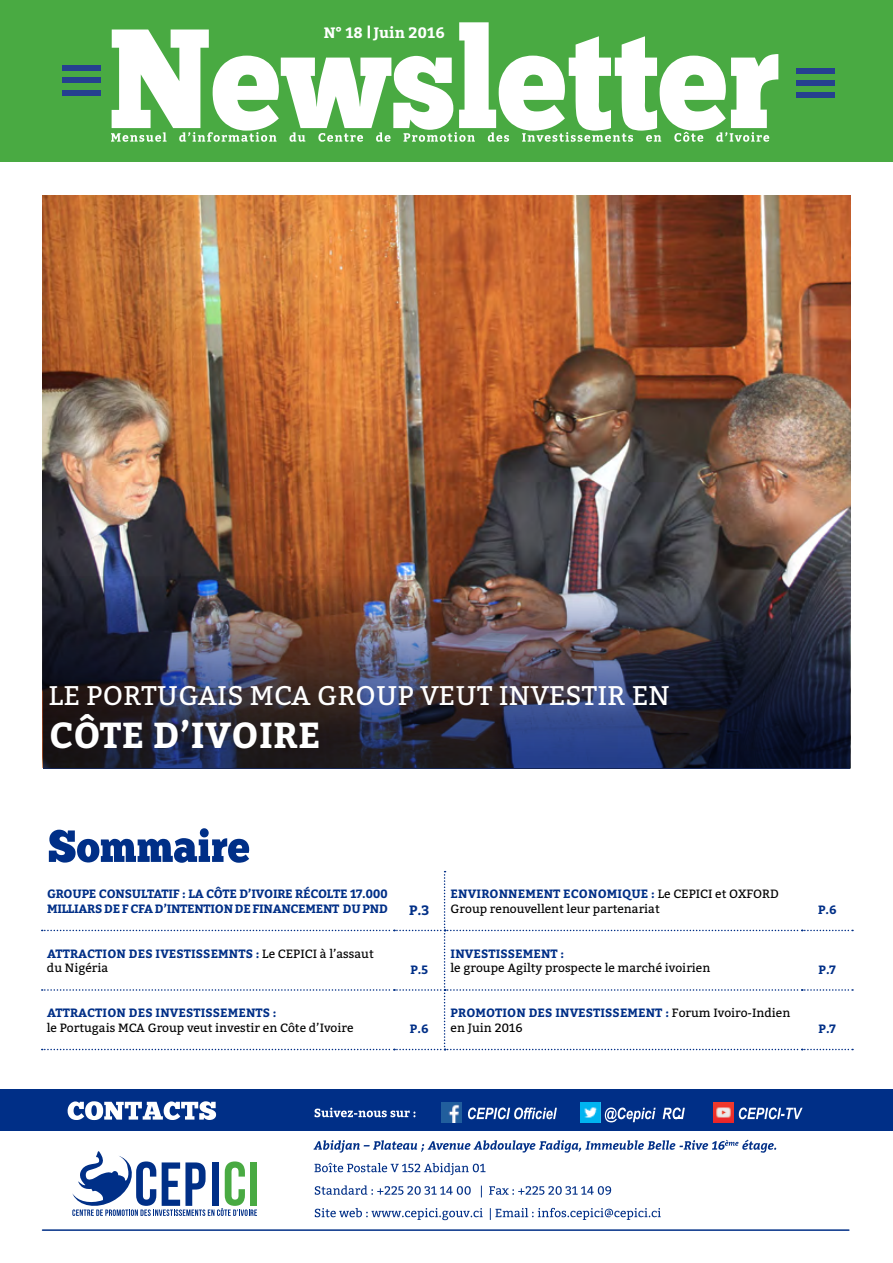
<style>
.page{position:relative;width:893px;height:1263px;background:#fff}
.page>*{position:absolute;margin:0;border:0;box-sizing:border-box;transform-origin:0 0}
.t1{font:700 36px "Bitter";letter-spacing:.01em;color:#fff}
.t2{font:27px "Bitter";letter-spacing:.01em;color:#fff}
.t3{font:700 15px "Bitter";color:#fff}
.t4{font:700 13.5px "Bitter";color:#002f87}
.t5{font:12px/14.4px "Bitter";color:#000}
.t6{font:700 12px/15px "Bitter";letter-spacing:-.02em;color:#002f87}
.t7{font:700 12px/14.4px "Bitter";letter-spacing:.01em;color:#002f87}
.s1{font-weight:700;color:#002f87}
.s2{font-weight:400;color:#000}
</style>
<div class="page">
<img style="left:43px;top:196px;width:807px;height:572px">
<img style="left:43px;top:576px;width:806px;height:193px">
<div style="left:0;top:0;width:893px;height:162px;background:#49aa42"></div>
<svg style="left:112px;top:22px;width:666px;height:109px"></svg>
<svg style="left:49px;top:828px;width:200px;height:35px"></svg>
<div style="left:0;top:1090px;width:893px;height:41px;background:#002f87"></div>
<svg style="left:468px;top:1107px;width:89px;height:12px"></svg>
<svg style="left:605px;top:1107px;width:51px;height:15px"></svg>
<svg style="left:663px;top:1107px;width:22px;height:12px"></svg>
<svg style="left:739px;top:1107px;width:64px;height:12px"></svg>
<img style="left:441px;top:1102px;width:21px;height:21px">
<img style="left:713px;top:1102px;width:21px;height:21px">
<img style="left:580px;top:1102px;width:21px;height:21px">
<svg style="left:315px;top:1107px;width:100px;height:10px"></svg>
<hr style="left:43px;top:1229px;width:806px;height:2px;background:#002f87">
<svg style="left:315px;top:1208px;width:346px;height:12px"></svg>
<svg style="left:315px;top:1185px;width:296px;height:12px"></svg>
<svg style="left:314px;top:1163px;width:171px;height:12px"></svg>
<svg style="left:313px;top:1139px;width:463px;height:14px"></svg>
<svg style="left:68px;top:1101px;width:148px;height:19px"></svg>
<svg style="left:111px;top:132px;width:658px;height:10px"></svg>
<div style="left:62px;top:66px;width:38px;height:5px;background:#25408f"></div>
<div style="left:797px;top:68px;width:38px;height:5px;background:#25408f"></div>
<div style="left:62px;top:78px;width:38px;height:5px;background:#25408f"></div>
<div style="left:797px;top:80px;width:38px;height:5px;background:#25408f"></div>
<div style="left:62px;top:90px;width:38px;height:5px;background:#25408f"></div>
<div style="left:797px;top:93px;width:38px;height:5px;background:#25408f"></div>
<svg style="left:72px;top:1151px;width:185px;height:65px"></svg>
<svg style="left:368px;top:26px;width:2px;height:12px"></svg>
<svg style="left:42px;top:871px;width:811px;height:179px"></svg>
<p class="t3" style="left:324px;top:21px;width:122px">N° 18 Juin 2016</p>
<p class="t2" style="left:49px;top:676px;width:622px">LE PORTUGAIS MCA GROUP VEUT INVESTIR EN</p>
<p class="t1" style="left:49px;top:708px;width:273px">CÔTE D’IVOIRE</p>
<p class="t6" style="left:47px;top:886px;width:342px">GROUPE CONSULTATIF : LA CÔTE D’IVOIRE RÉCOLTE 17.000<br>MILLIARS DE F CFA D’INTENTION DE FINANCEMENT DU PND</p>
<p class="t4" style="left:409px;top:900px;width:22px">P.3</p>
<p class="t5" style="left:451px;top:886px;width:330px"><span class="s1">ENVIRONNEMENT ECONOMIQUE :</span> Le CEPICI et OXFORD<br>Group renouvellent leur partenariat</p>
<p class="t6" style="left:818px;top:902px;width:20px">P.6</p>
<p class="t7" style="left:47px;top:946px;width:328px">ATTRACTION DES IVESTISSEMNTS : <span class="s2">Le CEPICI à l’assaut du Nigéria</span></p>
<p class="t6" style="left:410px;top:962px;width:19px">P.5</p>
<p class="t7" style="left:47px;top:1005px;width:231px">ATTRACTION DES INVESTISSEMENTS :</p>
<p class="t5" style="left:47px;top:1020px;width:308px">le Portugais MCA Group veut investir en Côte d’Ivoire</p>
<p class="t6" style="left:410px;top:1021px;width:20px">P.6</p>
<p class="t7" style="left:451px;top:946px;width:115px">INVESTISSEMENT :</p>
<p class="t5" style="left:451px;top:960px;width:261px">le groupe Agilty prospecte le marché ivoirien</p>
<p class="t6" style="left:818px;top:962px;width:19px">P.7</p>
<p class="t5" style="left:451px;top:1005px;width:341px"><span class="s1">PROMOTION DES INVESTISSEMENT :</span> Forum Ivoiro-Indien en Juin 2016</p>
<p class="t6" style="left:818px;top:1021px;width:19px">P.7</p>
</div>
